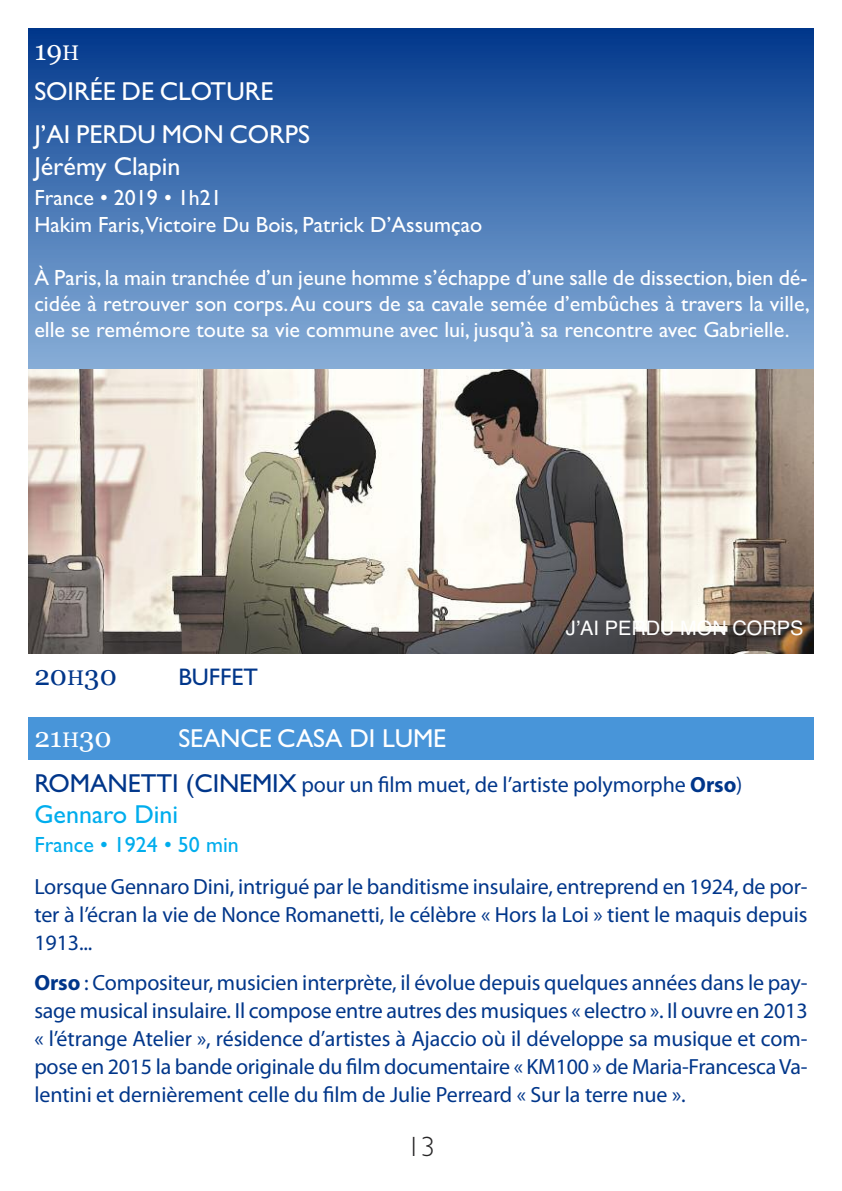
<style>
.page{position:relative;width:842px;height:1191px;background:#fff}
.page>*{position:absolute;margin:0;border:0;box-sizing:border-box;transform-origin:0 0}
.t1{font:28px "Georgia";color:#fff}
.t2{font:28px "Georgia";color:#00368a}
.t3{font:300 28px "Gill Sans";color:#272627}
.t4{font:26px/43.2px "Gill Sans";color:#fff}
.t5{font:26px "Gill Sans";color:#00aded}
.t6{font:24px "Gill Sans";color:#00368a}
.t7{font:22px/28px "Myriad Pro";letter-spacing:-.005em;color:#00368a;text-align:justify}
.t8{font:22px/26.4px "Gill Sans";color:#fff}
.t9{font:22px "Gill Sans";color:#00aded}
.t10{font:20px "Helvetica";color:#fff}
.s1{font-size:21px}
.s2{font-family:"Gill Sans";font-size:26px}
.s3{font-weight:700}
</style>
<div class="page">
<div style="left:28px;top:717px;width:786px;height:43px;background:#4895d9"></div>
<img style="left:28px;top:28px;width:786px;height:341px">
<img style="left:28px;top:369px;width:786px;height:284px">
<p class="t1" style="left:34px;top:34px;width:46px">19<span class="s1">H</span></p>
<p class="t4" style="left:34px;top:69px;width:277px">SOIRÉE DE CLOTURE<br>J’AI PERDU MON CORPS</p>
<p class="t4" style="left:34px;top:145px;width:148px">Jérémy Clapin</p>
<p class="t8" style="left:34px;top:184px;width:449px;line-height:27.2px">France • 2019 • 1h21<br>Hakim Faris,Victoire Du Bois, Patrick D’Assumçao</p>
<p class="t8" style="left:34px;top:264px;width:777px;text-align:justify">À Paris, la main tranchée d’un jeune homme s’échappe d’une salle de dissection, bien dé&shy;cidée à retrouver son corps.Au cours de sa cavale semée d’embûches à travers la ville, elle se remémore toute sa vie commune avec lui, jusqu’à sa rencontre avec Gabrielle.</p>
<p class="t2" style="left:34px;top:659px;width:84px">20<span class="s1">H</span>30</p>
<p class="t6" style="left:178px;top:663px;width:81px">BUFFET</p>
<p class="t10" style="left:566px;top:616px;width:239px">JʼAI PERDU MON CORPS</p>
<p class="t1" style="left:34px;top:720px;width:79px">21<span class="s1">H</span>30</p>
<p class="t4" style="left:178px;top:716px;width:269px">SEANCE CASA DI LUME</p>
<p class="t7" style="left:34px;top:772px;width:710px"><span class="s2">ROMANETTI (CINEMIX</span> pour un film muet, de l’artiste polymorphe <span class="s3">Orso</span>)</p>
<p class="t5" style="left:34px;top:799px;width:145px">Gennaro Dini</p>
<p class="t9" style="left:34px;top:831px;width:206px">France • 1924 • 50 min</p>
<p class="t7" style="left:34px;top:874px;width:775px">Lorsque Gennaro Dini, intrigué par le banditisme insulaire, entreprend en 1924, de por&shy;ter à l’écran la vie de Nonce Romanetti, le célèbre « Hors la Loi » tient le maquis depuis 1913...</p>
<p class="t7" style="left:34px;top:970px;width:775px"><span class="s3">Orso</span> : Compositeur, musicien interprète, il évolue depuis quelques années dans le pay&shy;sage musical insulaire. Il compose entre autres des musiques « electro ». Il ouvre en 2013 « l’étrange Atelier », résidence d’artistes à Ajaccio où il développe sa musique et com&shy;pose en 2015 la bande originale du film documentaire « KM100 » de Maria-FrancescaVa&shy;lentini et dernièrement celle du film de Julie Perreard « Sur la terre nue ».</p>
<p class="t3" style="left:407px;top:1130px;width:29px">13</p>
</div>
